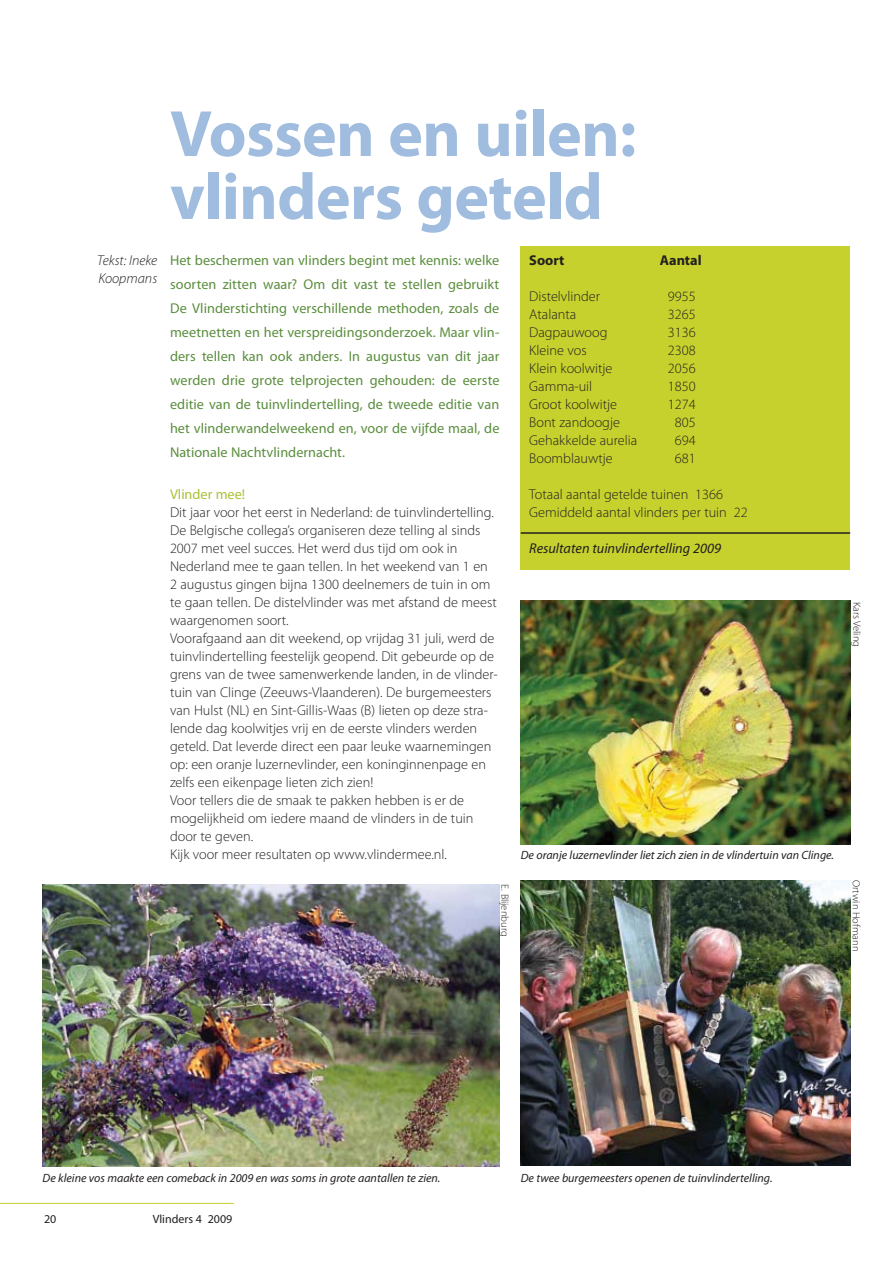
<style>
.page{position:relative;width:893px;height:1263px;background:#fff}
.page>*{position:absolute;margin:0;border:0;box-sizing:border-box;transform-origin:0 0}
.t1{font:700 66px/63px "Myriad Pro";letter-spacing:-.01em;color:#a0bddf}
.t2{font:300 14.25px/18px "Myriad Pro";color:#231f20}
.t3{font:14.25px/24px "Myriad Pro";letter-spacing:.005em;color:#5b8e3e;text-align:justify}
.t4{font:italic 14.25px "Myriad Pro";color:#231f20}
.t5{font:italic 300 14.25px/18px "Myriad Pro";color:#231f20}
.t6{font:14.25px "Myriad Pro";color:#a9c138}
.t7{font:700 14.25px "Myriad Pro";color:#231f20}
.t8{font:italic 12px "Myriad Pro";color:#231f20}
.t9{font:12px "Myriad Pro";color:#231f20}
.t10{font:300 10.5px "Myriad Pro";color:#231f20}
</style>
<div class="page">
<hr style="left:0;top:1203px;width:234px;height:1px;background:#c6d12d">
<img style="left:521px;top:880px;width:329px;height:286px">
<div style="left:521px;top:247px;width:329px;height:323px;background:#c6d12d"></div>
<hr style="left:521px;top:532px;width:329px;height:2px;background:#231f20">
<img style="left:521px;top:601px;width:329px;height:244px">
<img style="left:43px;top:884px;width:456px;height:282px">
<p class="t5" style="left:97px;top:252px;width:62px">Tekst: Ineke<br>Koopmans</p>
<h1 class="t1" style="left:170px;top:107px;width:468px">Vossen en uilen: vlinders geteld</h1>
<p class="t3" style="left:170px;top:249px;width:331px">Het beschermen van vlinders begint met kennis: welke soorten zitten waar? Om dit vast te stellen gebruikt De Vlinderstichting verschillende methoden, zoals de meetnetten en het verspreidingsonderzoek. Maar vlin&shy;ders tellen kan ook anders. In augustus van dit jaar werden drie grote telprojecten gehouden: de eerste editie van de tuinvlindertelling, de tweede editie van het vlinderwandelweekend en, voor de vijfde maal, de Nationale Nachtvlindernacht.</p>
<p class="t6" style="left:170px;top:489px;width:77px">Vlinder mee!</p>
<p class="t2" style="left:170px;top:504px;width:329px">Dit jaar voor het eerst in Nederland: de tuinvlindertelling.<br>De Belgische collega’s organiseren deze telling al sinds 2007 met veel succes. Het werd dus tijd om ook in Nederland mee te gaan tellen. In het weekend van 1 en 2 augustus gingen bijna 1300 deelnemers de tuin in om te gaan tellen. De distelvlinder was met afstand de meest waargenomen soort.<br>Voorafgaand aan dit weekend, op vrijdag 31 juli, werd de tuinvlindertelling feestelijk geopend. Dit gebeurde op de grens van de twee samenwerkende landen, in de vlinder&shy;tuin van Clinge (Zeeuws-Vlaanderen). De burgemeesters van Hulst (NL) en Sint-Gillis-Waas (B) lieten op deze stra&shy;lende dag koolwitjes vrij en de eerste vlinders werden geteld. Dat leverde direct een paar leuke waarnemingen op: een oranje luzernevlinder, een koninginnenpage en zelfs een eikenpage lieten zich zien!<br>Voor tellers die de smaak te pakken hebben is er de mogelijkheid om iedere maand de vlinders in de tuin door te geven.<br>Kijk voor meer resultaten op www.vlindermee.nl.</p>
<p class="t10" style="left:509px;top:884px;width:54px;rotate:90deg">E. Blijenburg</p>
<p class="t7" style="left:529px;top:255px;width:37px">Soort</p>
<p class="t7" style="left:660px;top:255px;width:43px">Aantal</p>
<p class="t2" style="left:529px;top:288px;width:72px">Distelvlinder</p>
<p class="t2" style="left:668px;top:288px;width:29px">9955</p>
<p class="t2" style="left:529px;top:306px;width:49px">Atalanta</p>
<p class="t2" style="left:668px;top:306px;width:29px">3265</p>
<p class="t2" style="left:529px;top:324px;width:80px">Dagpauwoog</p>
<p class="t2" style="left:668px;top:324px;width:29px">3136</p>
<p class="t2" style="left:529px;top:342px;width:59px">Kleine vos</p>
<p class="t2" style="left:668px;top:342px;width:29px">2308</p>
<p class="t2" style="left:529px;top:360px;width:85px">Klein koolwitje</p>
<p class="t2" style="left:668px;top:360px;width:29px">2056</p>
<p class="t2" style="left:529px;top:378px;width:65px">Gamma-uil</p>
<p class="t2" style="left:668px;top:378px;width:29px">1850</p>
<p class="t2" style="left:529px;top:396px;width:89px">Groot koolwitje</p>
<p class="t2" style="left:668px;top:396px;width:29px">1274</p>
<p class="t2" style="left:529px;top:414px;width:92px">Bont zandoogje</p>
<p class="t2" style="left:675px;top:414px;width:22px">805</p>
<p class="t2" style="left:529px;top:432px;width:109px">Gehakkelde aurelia</p>
<p class="t2" style="left:675px;top:432px;width:22px">694</p>
<p class="t2" style="left:529px;top:450px;width:85px">Boomblauwtje</p>
<p class="t2" style="left:675px;top:450px;width:22px">681</p>
<p class="t2" style="left:529px;top:486px;width:220px">Totaal aantal getelde tuinen 1366<br>Gemiddeld aantal vlinders per tuin 22</p>
<p class="t4" style="left:529px;top:543px;width:193px">Resultaten tuinvlindertelling 2009</p>
<p class="t8" style="left:521px;top:850px;width:315px">De oranje luzernevlinder liet zich zien in de vlindertuin van Clinge.</p>
<p class="t10" style="left:861px;top:602px;width:47px;rotate:90deg">Kars Veling</p>
<p class="t10" style="left:860px;top:880px;width:73px;rotate:90deg">Ortwin Hofmann</p>
<p class="t8" style="left:43px;top:1173px;width:399px">De kleine vos maakte een comeback in 2009 en was soms in grote aantallen te zien.</p>
<p class="t9" style="left:44px;top:1214px;width:14px">20</p>
<p class="t9" style="left:153px;top:1214px;width:81px">Vlinders 4 2009</p>
<p class="t8" style="left:521px;top:1174px;width:253px">De twee burgemeesters openen de tuinvlindertelling.</p>
</div>
